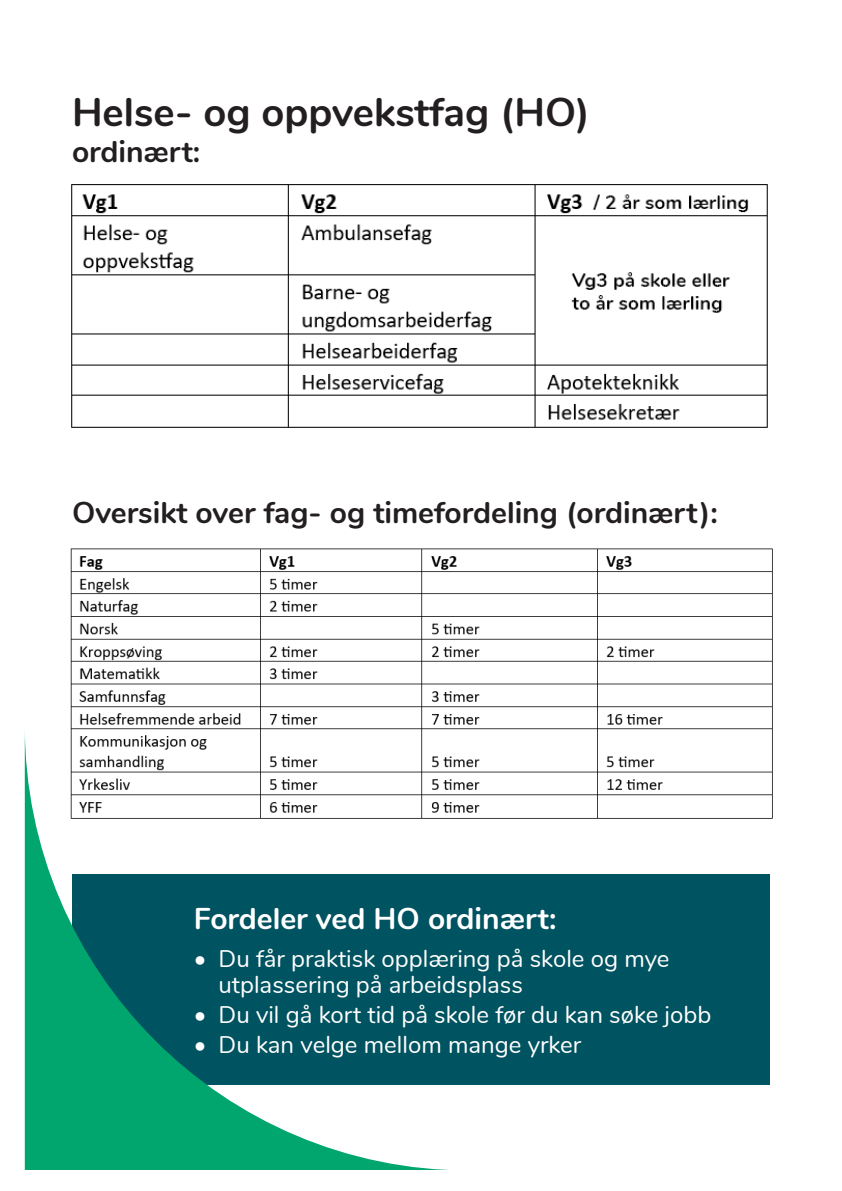
<style>
.page{position:relative;width:842px;height:1191px;background:#fff}
.page>*{position:absolute;margin:0;border:0;box-sizing:border-box;transform-origin:0 0}
.t1{font:700 40px "Nunito";color:#231f20}
.t2{font:700 30px "Nunito";color:#231f20}
.t3{font:700 30px "Nunito";color:#fff}
.t4{font:24px "Nunito";color:#fff}
</style>
<div class="page">
<img style="left:71px;top:184px;width:697px;height:244px">
<img style="left:70px;top:548px;width:703px;height:271px">
<div style="left:72px;top:874px;width:698px;height:211px;background:#005360"></div>
<svg style="left:25px;top:726px;width:444px;height:443px"></svg>
<p class="t1" style="left:72px;top:82px;width:519px">Helse- og oppvekstfag (HO)</p>
<p class="t2" style="left:72px;top:129px;width:130px">ordinært:</p>
<p class="t2" style="left:72px;top:491px;width:647px">Oversikt over fag- og timefordeling (ordinært):</p>
<p class="t3" style="left:194px;top:896px;width:364px">Fordeler ved HO ordinært:</p>
<p class="t4" style="left:194px;top:941px;width:477px">• Du får praktisk opplæring på skole og mye</p>
<p class="t4" style="left:218px;top:967px;width:306px">utplassering på arbeidsplass</p>
<p class="t4" style="left:194px;top:997px;width:519px">• Du vil gå kort tid på skole før du kan søke jobb</p>
<p class="t4" style="left:194px;top:1027px;width:389px">• Du kan velge mellom mange yrker</p>
</div>
